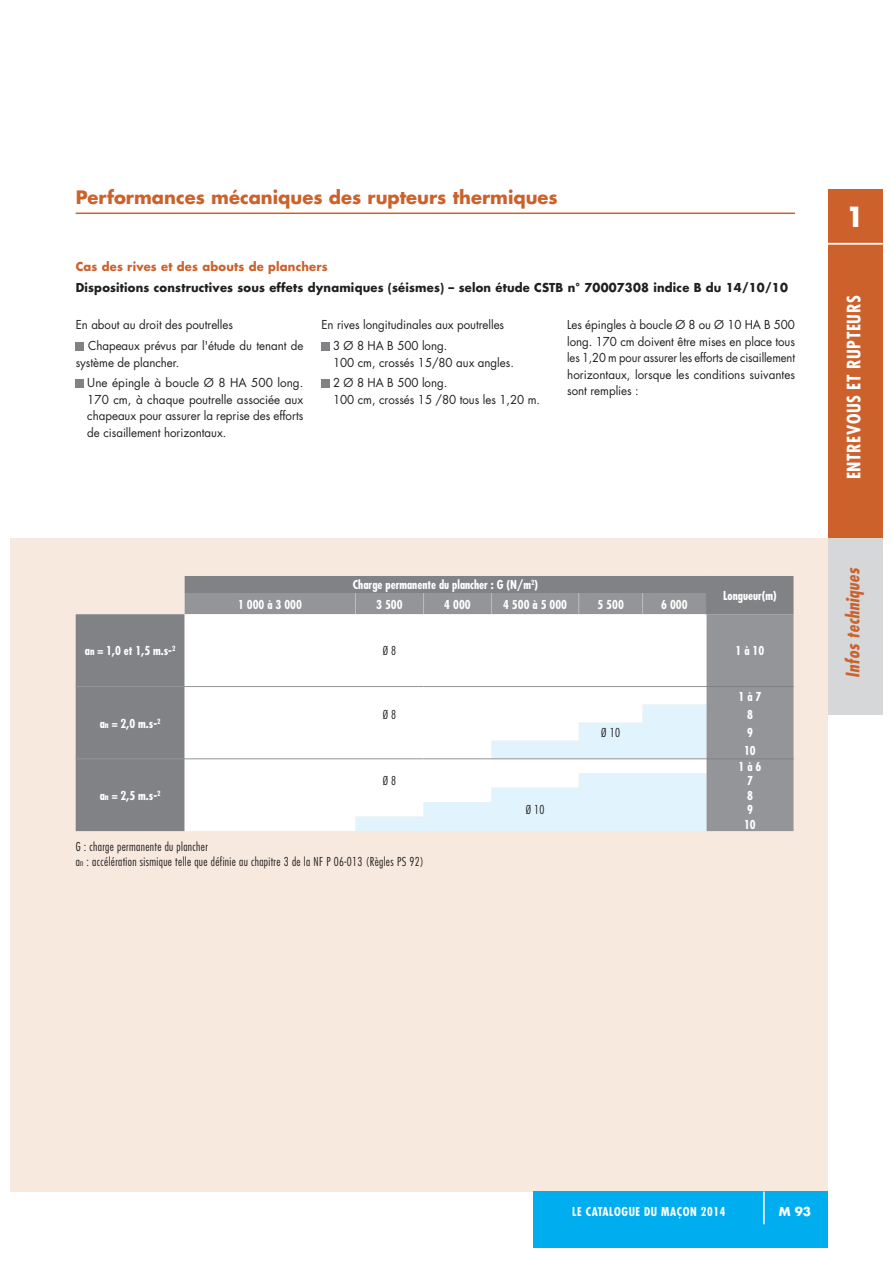
<style>
.page{position:relative;width:893px;height:1263px;background:#fff}
.page>*{position:absolute;margin:0;border:0;box-sizing:border-box;transform-origin:0 0}
.t1{font:700 27px "Futura Std";color:#fff}
.t2{font:700 18px "Futura Std";color:#cc612c}
.t3{font:700 condensed 18px "Futura Std";letter-spacing:.03em;color:#fff}
.t4{font:italic 700 condensed 18px "Futura Std";letter-spacing:.02em;color:#cc612c}
.t5{font:12px/20.7px "Futura Std";letter-spacing:-.005em;color:#231f20;scale:.96 1}
.t6{font:700 condensed 12px/14.4px "Futura Std";color:#fff}
.t7{font:300 condensed 12px/15px "Futura Std";letter-spacing:.03em;color:#231f20}
.t8{font:12px/16.5px "Futura Std";letter-spacing:-.005em;color:#231f20;text-align:justify}
.t9{font:700 12px "Futura Std";letter-spacing:.015em;color:#231f20;scale:.96 1}
.t10{font:700 12px "Futura Std";letter-spacing:.015em;color:#cc612c;scale:.96 1}
.t11{font:700 condensed 12px "Futura Std";letter-spacing:.05em;color:#fff}
.t12{font:700 12px "Futura Std";color:#fff}
.s1{font-size:10.5px}
.s2{font-size:9px}
</style>
<div class="page">
<div style="left:828px;top:431px;width:54px;height:283px;background:#d5d7d8"></div>
<div style="left:10px;top:538px;width:818px;height:654px;background:#f7e9de"></div>
<div style="left:76px;top:342px;width:8px;height:8px;background:#808285"></div>
<div style="left:76px;top:379px;width:8px;height:8px;background:#808285"></div>
<div style="left:321px;top:342px;width:9px;height:8px;background:#808285"></div>
<div style="left:321px;top:379px;width:9px;height:8px;background:#808285"></div>
<svg style="left:76px;top:576px;width:717px;height:255px;background:#d0d3d5"></svg>
<hr style="left:76px;top:213px;width:719px;height:1px;background:#cc612c">
<div style="left:828px;top:189px;width:54px;height:349px;background:#cc612c"></div>
<div style="left:533px;top:1192px;width:295px;height:56px;background:#00aeef"></div>
<hr style="left:763px;top:1192px;width:2px;height:32px;background:#fff">
<hr style="left:828px;top:243px;width:54px;height:1px;background:#fff">
<h2 class="t2" style="left:76px;top:189px;width:484px">Performances mécaniques des rupteurs thermiques</h2>
<p class="t10" style="left:76px;top:261px;width:264px">Cas des rives et des abouts de planchers</p>
<p class="t9" style="left:76px;top:282px;width:743px">Dispositions constructives sous effets dynamiques (séismes) – selon étude CSTB n° 70007308 indice B du 14/10/10</p>
<p class="t5" style="left:88px;top:315px;width:226px;text-indent:-13px">En about au droit des poutrelles<br>Chapeaux prévus par l'étude du tenant de</p>
<p class="t5" style="left:87px;top:353px;width:226px;text-indent:-12px">système de plancher.<br>Une épingle à boucle Ø 8 HA 500 long.</p>
<p class="t8" style="left:87px;top:392px;width:218px">170 cm, à chaque poutrelle associée aux chapeaux pour assurer la reprise des efforts de cisaillement horizontaux.</p>
<p class="t5" style="left:333px;top:315px;width:180px;text-indent:-12px">En rives longitudinales aux poutrelles<br>3 Ø 8 HA B 500 long.</p>
<p class="t5" style="left:333px;top:353px;width:190px">100 cm, crossés 15/80 aux angles.<br>2 Ø 8 HA B 500 long.</p>
<p class="t5" style="left:333px;top:390px;width:217px">100 cm, crossés 15 /80 tous les 1,20 m.</p>
<p class="t5" style="left:567px;top:317px;width:239px;line-height:16.5px;text-align:justify">Les épingles à boucle Ø 8 ou Ø 10 HA B 500 long. 170 cm doivent être mises en place tous les 1,20 m pour assurer les efforts de cisaillement horizontaux, lorsque les conditions suivantes sont remplies :</p>
<p class="t6" style="left:353px;top:579px;width:187px">Charge permanente du plancher : G (N/m<sup>2</sup>)</p>
<p class="t6" style="left:238px;top:598px;width:65px">1 000 à 3 000</p>
<p class="t6" style="left:376px;top:598px;width:28px">3 500</p>
<p class="t6" style="left:444px;top:598px;width:28px">4 000</p>
<p class="t6" style="left:503px;top:598px;width:65px">4 500 à 5 000</p>
<p class="t6" style="left:597px;top:598px;width:28px">5 500</p>
<p class="t6" style="left:661px;top:598px;width:28px">6 000</p>
<p class="t6" style="left:723px;top:589px;width:55px">Longueur(m)</p>
<p class="t6" style="left:85px;top:645px;width:92px">a<span class="s1">n</span> = 1,0 et 1,5 m.s-<sup>2</sup></p>
<p class="t7" style="left:383px;top:644px;width:15px">Ø 8</p>
<p class="t6" style="left:735px;top:645px;width:30px">1 à 10</p>
<p class="t6" style="left:100px;top:717px;width:62px">a<span class="s2">n</span> = 2,0 m.s-<sup>2</sup></p>
<p class="t6" style="left:738px;top:690px;width:24px">1 à 7</p>
<p class="t7" style="left:383px;top:707px;width:15px">Ø 8</p>
<p class="t6" style="left:747px;top:708px;width:7px">8</p>
<p class="t7" style="left:601px;top:725px;width:20px">Ø 10</p>
<p class="t6" style="left:744px;top:724px;width:13px;line-height:18px">9<br>10</p>
<p class="t6" style="left:738px;top:760px;width:24px">1 à 6</p>
<p class="t7" style="left:383px;top:774px;width:15px">Ø 8</p>
<p class="t6" style="left:747px;top:775px;width:7px">7<br>8</p>
<p class="t7" style="left:526px;top:803px;width:20px">Ø 10</p>
<p class="t6" style="left:744px;top:804px;width:13px">9<br>10</p>
<p class="t7" style="left:76px;top:840px;width:350px">G : charge permanente du plancher<br>a<span class="s2">n</span> : accélération sismique telle que définie au chapitre 3 de la NF P 06-013 (Règles PS 92)</p>
<p class="t6" style="left:100px;top:789px;width:62px">a<span class="s2">n</span> = 2,5 m.s-<sup>2</sup></p>
<h1 class="t1" style="left:846px;top:204px;width:20px">1</h1>
<h2 class="t3" style="left:845px;top:479px;width:185px;rotate:-90deg">ENTREVOUS ET RUPTEURS</h2>
<h2 class="t4" style="left:843px;top:678px;width:111px;rotate:-90deg">Infos techniques</h2>
<p class="t11" style="left:572px;top:1206px;width:155px">LE CATALOGUE DU MAÇON 2014</p>
<p class="t12" style="left:779px;top:1206px;width:34px">M 93</p>
</div>
